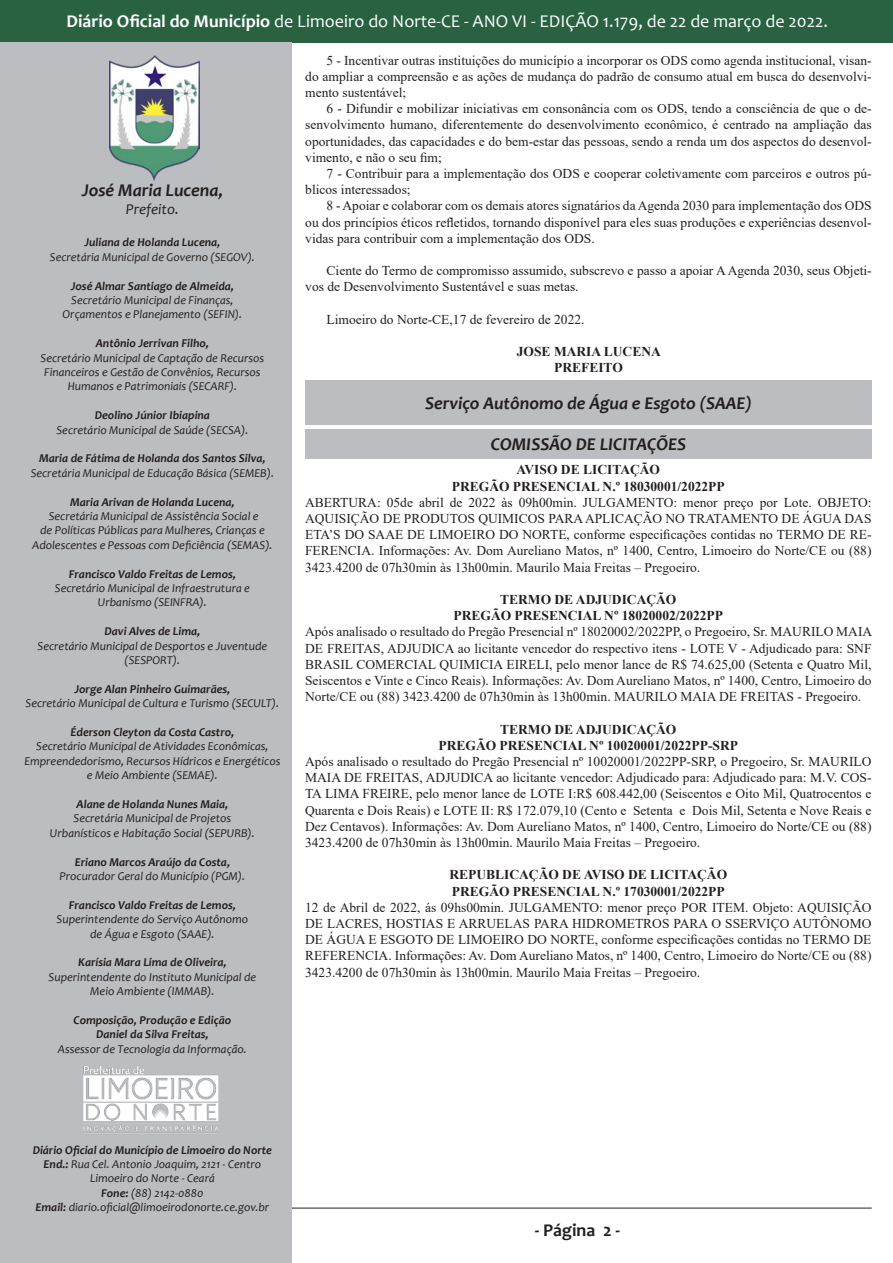
<style>
.page{position:relative;width:893px;height:1263px;background:#fff}
.page>*{position:absolute;margin:0;border:0;box-sizing:border-box;transform-origin:0 0}
.t1{font:18px "Candara";color:#fff}
.t2{font:italic 700 18px "Candara";color:#231f20}
.t3{font:700 18px "Candara";color:#231f20}
.t4{font:italic 15px "Candara";color:#231f20}
.t5{font:13.5px/16.2px "Times New Roman";color:#231f20;text-align:justify}
.t6{font:700 13.5px "Times New Roman";color:#231f20}
.t7{font:italic 12px/14.4px "Candara";color:#231f20;text-align:center}
.t8{font:italic 700 12px "Candara";color:#231f20}
.s1{font-weight:700}
</style>
<div class="page">
<div style="left:1px;top:0;width:892px;height:42px;background:#286240"></div>
<hr style="left:21px;top:1208px;width:851px;height:1px;background:#231f20">
<div style="left:0;top:42px;width:291px;height:1221px;background:#bcbdc0"></div>
<img style="left:109px;top:55px;width:90px;height:125px">
<img style="left:83px;top:1065px;width:136px;height:69px">
<div style="left:305px;top:380px;width:567px;height:45px;background:#bcbdc0"></div>
<div style="left:305px;top:429px;width:567px;height:29px;background:#bcbdc0"></div>
<h1 class="t1" style="left:66px;top:10px;width:763px"><span class="s1">Diário Oficial do Município</span> de Limoeiro do Norte-CE - ANO VI - EDIÇÃO 1.179, de 22 de março de 2022.</h1>
<p class="t2" style="left:82px;top:179px;width:143px">José Maria Lucena,</p>
<p class="t4" style="left:126px;top:200px;width:55px">Prefeito.</p>
<p class="t8" style="left:84px;top:235px;width:137px">Juliana de Holanda Lucena,</p>
<p class="t7" style="left:50px;top:249px;width:207px">Secretária Municipal de Governo (SEGOV).</p>
<p class="t8" style="left:71px;top:278px;width:165px">José Almar Santiago de Almeida,</p>
<p class="t7" style="left:71px;top:293px;width:164px">Secretário Municipal de Finanças,</p>
<p class="t7" style="left:63px;top:307px;width:181px">Orçamentos e Planejamento (SEFIN).</p>
<p class="t8" style="left:96px;top:336px;width:115px">Antônio Jerrivan Filho,</p>
<p class="t7" style="left:41px;top:350px;width:225px">Secretário Municipal de Captação de Recursos</p>
<p class="t7" style="left:44px;top:365px;width:218px">Financeiros e Gestão de Convênios, Recursos</p>
<p class="t7" style="left:68px;top:379px;width:171px">Humanos e Patrimoniais (SECARF).</p>
<p class="t8" style="left:95px;top:408px;width:117px">Deolino Júnior Ibiapina</p>
<p class="t7" style="left:56px;top:422px;width:193px">Secretário Municipal de Saúde (SECSA).</p>
<p class="t8" style="left:39px;top:451px;width:228px">Maria de Fátima de Holanda dos Santos Silva,</p>
<p class="t7" style="left:31px;top:465px;width:245px">Secretária Municipal de Educação Básica (SEMEB).</p>
<p class="t8" style="left:70px;top:494px;width:166px">Maria Arivan de Holanda Lucena,</p>
<p class="t7" style="left:49px;top:509px;width:211px">Secretária Municipal de Assistência Social e</p>
<p class="t7" style="left:40px;top:523px;width:226px">de Políticas Públicas para Mulheres, Crianças e</p>
<p class="t7" style="left:32px;top:537px;width:242px">Adolescentes e Pessoas com Deficiência (SEMAS).</p>
<p class="t8" style="left:69px;top:566px;width:169px">Francisco Valdo Freitas de Lemos,</p>
<p class="t7" style="left:55px;top:581px;width:197px">Secretário Municipal de Infraestrutura e</p>
<p class="t7" style="left:98px;top:595px;width:110px">Urbanismo (SEINFRA).</p>
<p class="t8" style="left:105px;top:624px;width:97px">Davi Alves de Lima,</p>
<p class="t7" style="left:38px;top:638px;width:231px">Secretário Municipal de Desportos e Juventude (SESPORT).</p>
<p class="t8" style="left:74px;top:681px;width:157px">Jorge Alan Pinheiro Guimarães,</p>
<p class="t7" style="left:26px;top:696px;width:255px">Secretário Municipal de Cultura e Turismo (SECULT).</p>
<p class="t8" style="left:70px;top:724px;width:165px">Éderson Cleyton da Costa Castro,</p>
<p class="t7" style="left:24px;top:739px;width:257px">Secretário Municipal de Atividades Econômicas,<br>Empreendedorismo, Recursos Hídricos e Energéticos e Meio Ambiente (SEMAE).</p>
<p class="t8" style="left:77px;top:796px;width:153px">Alane de Holanda Nunes Maia,</p>
<p class="t7" style="left:74px;top:811px;width:159px">Secretária Municipal de Projetos</p>
<p class="t7" style="left:50px;top:825px;width:206px">Urbanísticos e Habitação Social (SEPURB).</p>
<p class="t8" style="left:75px;top:854px;width:157px">Eriano Marcos Araújo da Costa,</p>
<p class="t7" style="left:60px;top:869px;width:187px">Procurador Geral do Município (PGM).</p>
<p class="t8" style="left:69px;top:897px;width:169px">Francisco Valdo Freitas de Lemos,</p>
<p class="t7" style="left:57px;top:912px;width:193px">Superintendente do Serviço Autônomo de Água e Esgoto (SAAE).</p>
<p class="t8" style="left:78px;top:955px;width:150px">Karísia Mara Lima de Oliveira,</p>
<p class="t7" style="left:49px;top:969px;width:209px">Superintendente do Instituto Municipal de<br>Meio Ambiente (IMMAB).</p>
<p class="t8" style="left:74px;top:1012px;width:159px">Composição, Produção e Edição</p>
<p class="t8" style="left:96px;top:1027px;width:114px">Daniel da Silva Freitas,</p>
<p class="t7" style="left:58px;top:1041px;width:190px">Assessor de Tecnologia da Informação.</p>
<p class="t5" style="left:305px;top:52px;width:568px;text-indent:21px">5 - Incentivar outras instituições do município a incorporar os ODS como agenda institucional, visan&shy;do ampliar a compreensão e as ações de mudança do padrão de consumo atual em busca do desenvolvi&shy;mento sustentável;</p>
<p class="t5" style="left:305px;top:100px;width:568px;text-indent:21px">6 - Difundir e mobilizar iniciativas em consonância com os ODS, tendo a consciência de que o de&shy;senvolvimento humano, diferentemente do desenvolvimento econômico, é centrado na ampliação das oportunidades, das capacidades e do bem-estar das pessoas, sendo a renda um dos aspectos do desenvol&shy;vimento, e não o seu fim;</p>
<p class="t5" style="left:305px;top:165px;width:568px;text-indent:21px">7 - Contribuir para a implementação dos ODS e cooperar coletivamente com parceiros e outros pú&shy;blicos interessados;</p>
<p class="t5" style="left:305px;top:197px;width:568px;text-indent:21px">8 - Apoiar e colaborar com os demais atores signatários da Agenda 2030 para implementação dos ODS ou dos princípios éticos refletidos, tornando disponível para eles suas produções e experiências desenvol&shy;vidas para contribuir com a implementação dos ODS.</p>
<p class="t5" style="left:305px;top:262px;width:568px;text-indent:21px">Ciente do Termo de compromisso assumido, subscrevo e passo a apoiar A Agenda 2030, seus Objeti&shy;vos de Desenvolvimento Sustentável e suas metas.</p>
<p class="t5" style="left:327px;top:311px;width:259px">Limoeiro do Norte-CE,17 de fevereiro de 2022.</p>
<p class="t6" style="left:517px;top:342px;width:146px">JOSE MARIA LUCENA</p>
<p class="t6" style="left:554px;top:358px;width:70px">PREFEITO</p>
<p class="t2" style="left:425px;top:392px;width:328px">Serviço Autônomo de Água e Esgoto (SAAE)</p>
<p class="t2" style="left:491px;top:433px;width:197px">COMISSÃO DE LICITAÇÕES</p>
<p class="t6" style="left:517px;top:460px;width:145px">AVISO DE LICITAÇÃO</p>
<p class="t6" style="left:452px;top:476px;width:274px">PREGÃO PRESENCIAL N.º 18030001/2022PP</p>
<p class="t5" style="left:305px;top:494px;width:568px">ABERTURA: 05de abril de 2022 às 09h00min. JULGAMENTO: menor preço por Lote. OBJETO:<br>AQUISIÇÃO DE PRODUTOS QUIMICOS PARA APLICAÇÃO NO TRATAMENTO DE ÁGUA DAS ETA’S DO SAAE DE LIMOEIRO DO NORTE, conforme especificações contidas no TERMO DE RE-FERENCIA. Informações: Av. Dom Aureliano Matos, nº 1400, Centro, Limoeiro do Norte/CE ou (88)<br>3423.4200 de 07h30min às 13h00min. Maurilo Maia Freitas – Pregoeiro.</p>
<p class="t6" style="left:500px;top:590px;width:178px">TERMO DE ADJUDICAÇÃO</p>
<p class="t6" style="left:453px;top:606px;width:271px">PREGÃO PRESENCIAL Nº 18020002/2022PP</p>
<p class="t5" style="left:305px;top:623px;width:569px">Após analisado o resultado do Pregão Presencial nº 18020002/2022PP, o Pregoeiro, Sr. MAURILO MAIA DE FREITAS, ADJUDICA ao licitante vencedor do respectivo itens - LOTE V - Adjudicado para: SNF BRASIL COMERCIAL QUIMICIA EIRELI, pelo menor lance de R$ 74.625,00 (Setenta e Quatro Mil, Seiscentos e Vinte e Cinco Reais). Informações: Av. Dom Aureliano Matos, nº 1400, Centro, Limoeiro do Norte/CE ou (88) 3423.4200 de 07h30min às 13h00min. MAURILO MAIA DE FREITAS - Pregoeiro.</p>
<p class="t6" style="left:500px;top:719px;width:178px">TERMO DE ADJUDICAÇÃO</p>
<p class="t6" style="left:438px;top:735px;width:301px">PREGÃO PRESENCIAL Nº 10020001/2022PP-SRP</p>
<p class="t5" style="left:305px;top:753px;width:568px">Após analisado o resultado do Pregão Presencial nº 10020001/2022PP-SRP, o Pregoeiro, Sr. MAURILO MAIA DE FREITAS, ADJUDICA ao licitante vencedor: Adjudicado para: Adjudicado para: M.V. COS-TA LIMA FREIRE, pelo menor lance de LOTE I:R$ 608.442,00 (Seiscentos e Oito Mil, Quatrocentos e Quarenta e Dois Reais) e LOTE II: R$ 172.079,10 (Cento e Setenta e Dois Mil, Setenta e Nove Reais e Dez Centavos). Informações: Av. Dom Aureliano Matos, nº 1400, Centro, Limoeiro do Norte/CE ou (88)<br>3423.4200 de 07h30min às 13h00min. Maurilo Maia Freitas – Pregoeiro.</p>
<p class="t6" style="left:449px;top:865px;width:279px">REPUBLICAÇÃO DE AVISO DE LICITAÇÃO</p>
<p class="t6" style="left:452px;top:881px;width:274px">PREGÃO PRESENCIAL N.º 17030001/2022PP</p>
<p class="t5" style="left:305px;top:899px;width:568px">12 de Abril de 2022, ás 09hs00min. JULGAMENTO: menor preço POR ITEM. Objeto: AQUISIÇÃO DE LACRES, HOSTIAS E ARRUELAS PARA HIDROMETROS PARA O SSERVIÇO AUTÔNOMO DE ÁGUA E ESGOTO DE LIMOEIRO DO NORTE, conforme especificações contidas no TERMO DE REFERENCIA. Informações: Av. Dom Aureliano Matos, nº 1400, Centro, Limoeiro do Norte/CE ou (88)<br>3423.4200 de 07h30min às 13h00min. Maurilo Maia Freitas – Pregoeiro.</p>
<p class="t8" style="left:33px;top:1142px;width:241px">Diário Oficial do Município de Limoeiro do Norte</p>
<p class="t7" style="left:44px;top:1157px;width:219px"><span class="s1">End.:</span> Rua Cel. Antonio Joaquim, 2121 - Centro</p>
<p class="t7" style="left:90px;top:1171px;width:126px">Limoeiro do Norte - Ceará</p>
<p class="t7" style="left:101px;top:1185px;width:104px"><span class="s1">Fone:</span> (88) 2142-0880</p>
<p class="t7" style="left:35px;top:1200px;width:235px"><span class="s1">Email:</span> diario.oficial@limoeirodonorte.ce.gov.br</p>
<h1 class="t3" style="left:535px;top:1219px;width:87px">- Página 2 -</h1>
</div>
